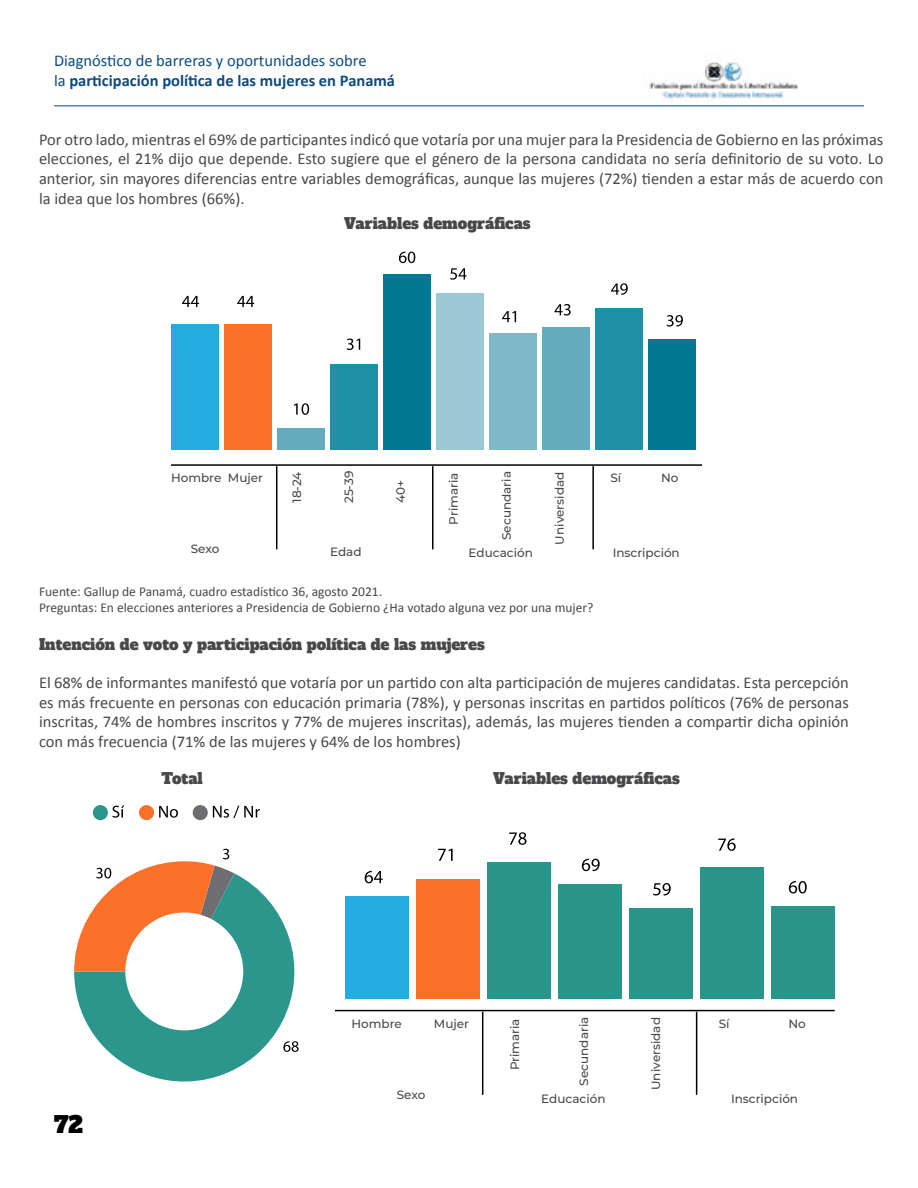
<style>
.page{position:relative;width:918px;height:1188px;background:#fff}
.page>*{position:absolute;margin:0;border:0;box-sizing:border-box;transform-origin:0 0}
.t1{font:22.5px "Alfa Slab One";color:#000}
.t2{font:16.5px/19.8px "Calibri";color:#48484a;text-align:justify}
.t3{font:16.5px/19.8px "Calibri";color:#0b4b82}
.t4{font:15px "Alfa Slab One";color:#48484a}
.t5{font:13.5px/16.2px "Calibri";color:#48484a}
.t6{font:500 12px "Montserrat";color:#48484a}
.s1{font-weight:700}
</style>
<div class="page">
<hr style="left:54px;top:106px;width:810px;height:1px;background:#0b4b82">
<img style="left:643px;top:61px;width:161px;height:45px">
<svg style="left:182px;top:296px;width:17px;height:11px"></svg>
<svg style="left:237px;top:296px;width:17px;height:11px"></svg>
<svg style="left:294px;top:403px;width:15px;height:12px"></svg>
<svg style="left:347px;top:338px;width:13px;height:12px"></svg>
<svg style="left:399px;top:252px;width:16px;height:11px"></svg>
<svg style="left:450px;top:268px;width:17px;height:12px"></svg>
<svg style="left:502px;top:311px;width:14px;height:11px"></svg>
<svg style="left:554px;top:304px;width:17px;height:12px"></svg>
<svg style="left:611px;top:283px;width:17px;height:12px"></svg>
<svg style="left:667px;top:315px;width:16px;height:12px"></svg>
<div style="left:648px;top:339px;width:48px;height:111px;background:#007891"></div>
<div style="left:595px;top:308px;width:48px;height:142px;background:#1f91a6"></div>
<div style="left:542px;top:327px;width:48px;height:123px;background:#63abbd"></div>
<div style="left:489px;top:333px;width:48px;height:117px;background:#80b8c7"></div>
<div style="left:436px;top:293px;width:48px;height:157px;background:#9cc7d4"></div>
<div style="left:383px;top:274px;width:48px;height:176px;background:#007891"></div>
<div style="left:330px;top:364px;width:48px;height:86px;background:#1f91a6"></div>
<div style="left:277px;top:429px;width:48px;height:21px;background:#63abbd"></div>
<div style="left:224px;top:324px;width:48px;height:126px;background:#fc7029"></div>
<div style="left:171px;top:324px;width:48px;height:126px;background:#26abe0"></div>
<hr style="left:276px;top:466px;width:1px;height:83px;background:#000">
<hr style="left:432px;top:466px;width:2px;height:83px;background:#000">
<hr style="left:592px;top:466px;width:2px;height:83px;background:#000">
<svg style="left:74px;top:873px;width:225px;height:209px;fill:#2b968c"></svg>
<svg style="left:74px;top:849px;width:160px;height:122px"></svg>
<svg style="left:112px;top:806px;width:12px;height:12px"></svg>
<div style="left:93px;top:805px;width:15px;height:15px;background:#2b968c;border-radius:50%"></div>
<svg style="left:159px;top:806px;width:19px;height:12px"></svg>
<div style="left:139px;top:805px;width:15px;height:15px;background:#fc7029;border-radius:50%"></div>
<svg style="left:213px;top:806px;width:47px;height:12px"></svg>
<div style="left:193px;top:805px;width:15px;height:15px;background:#6e6e70;border-radius:50%"></div>
<svg style="left:365px;top:871px;width:18px;height:12px"></svg>
<svg style="left:438px;top:849px;width:15px;height:12px"></svg>
<svg style="left:509px;top:832px;width:18px;height:13px"></svg>
<svg style="left:582px;top:859px;width:18px;height:12px"></svg>
<svg style="left:653px;top:883px;width:18px;height:13px"></svg>
<svg style="left:718px;top:838px;width:18px;height:13px"></svg>
<svg style="left:789px;top:881px;width:18px;height:13px"></svg>
<div style="left:771px;top:906px;width:64px;height:93px;background:#29948a"></div>
<div style="left:700px;top:867px;width:64px;height:132px;background:#29948a"></div>
<div style="left:629px;top:908px;width:64px;height:91px;background:#29948a"></div>
<div style="left:558px;top:884px;width:64px;height:115px;background:#29948a"></div>
<div style="left:487px;top:862px;width:64px;height:137px;background:#29948a"></div>
<div style="left:416px;top:879px;width:64px;height:120px;background:#fc7029"></div>
<div style="left:345px;top:896px;width:64px;height:103px;background:#26abe0"></div>
<hr style="left:171px;top:464px;width:531px;height:2px;background:#000">
<hr style="left:482px;top:1012px;width:1px;height:83px;background:#000">
<hr style="left:696px;top:1012px;width:1px;height:83px;background:#000">
<hr style="left:335px;top:1010px;width:500px;height:1px;background:#000">
<p class="t3" style="left:54px;top:50px;width:343px">Diagnóstico de barreras y oportunidades sobre<br>la <span class="s1">participación política de las mujeres en Panamá</span></p>
<p class="t2" style="left:39px;top:129px;width:846px">Por otro lado, mientras el 69% de participantes indicó que votaría por una mujer para la Presidencia de Gobierno en las próximas elecciones, el 21% dijo que depende. Esto sugiere que el género de la persona candidata no sería definitorio de su voto. Lo anterior, sin mayores diferencias entre variables demográficas, aunque las mujeres (72%) tienden a estar más de acuerdo con la idea que los hombres (66%).</p>
<p class="t4" style="left:344px;top:210px;width:188px">Variables demográficas</p>
<p class="t6" style="left:340px;top:503px;width:34px;rotate:-90deg">25-39</p>
<p class="t6" style="left:498px;top:540px;width:70px;rotate:-90deg">Secundaria</p>
<p class="t6" style="left:289px;top:503px;width:33px;rotate:-90deg">18-24</p>
<p class="t6" style="left:445px;top:525px;width:53px;rotate:-90deg">Primaria</p>
<p class="t6" style="left:392px;top:503px;width:25px;rotate:-90deg">40+</p>
<p class="t6" style="left:551px;top:544px;width:74px;rotate:-90deg">Universidad</p>
<p class="t6" style="left:171px;top:469px;width:94px">Hombre Mujer</p>
<p class="t6" style="left:610px;top:469px;width:12px">Sí</p>
<p class="t6" style="left:661px;top:469px;width:19px">No</p>
<p class="t6" style="left:191px;top:540px;width:30px">Sexo</p>
<p class="t6" style="left:330px;top:543px;width:33px">Edad</p>
<p class="t6" style="left:469px;top:545px;width:66px">Educación</p>
<p class="t6" style="left:613px;top:545px;width:69px">Inscripción</p>
<p class="t5" style="left:39px;top:583px;width:556px">Fuente: Gallup de Panamá, cuadro estadístico 36, agosto 2021.<br>Preguntas: En elecciones anteriores a Presidencia de Gobierno ¿Ha votado alguna vez por una mujer?</p>
<p class="t4" style="left:39px;top:631px;width:447px">Intención de voto y participación política de las mujeres</p>
<p class="t2" style="left:39px;top:672px;width:811px">El 68% de informantes manifestó que votaría por un partido con alta participación de mujeres candidatas. Esta percepción es más frecuente en personas con educación primaria (78%), y personas inscritas en partidos políticos (76% de personas inscritas, 74% de hombres inscritos y 77% de mujeres inscritas), además, las mujeres tienden a compartir dicha opinión con más frecuencia (71% de las mujeres y 64% de los hombres)</p>
<p class="t4" style="left:493px;top:766px;width:188px">Variables demográficas</p>
<p class="t4" style="left:162px;top:766px;width:43px">Total</p>
<h1 class="t1" style="left:54px;top:1105px;width:31px">72</h1>
<p class="t6" style="left:506px;top:1070px;width:53px;rotate:-90deg">Primaria</p>
<p class="t6" style="left:576px;top:1086px;width:70px;rotate:-90deg">Secundaria</p>
<p class="t6" style="left:648px;top:1090px;width:74px;rotate:-90deg">Universidad</p>
<p class="t6" style="left:351px;top:1015px;width:52px">Hombre</p>
<p class="t6" style="left:434px;top:1015px;width:37px">Mujer</p>
<p class="t6" style="left:719px;top:1015px;width:12px">Sí</p>
<p class="t6" style="left:789px;top:1015px;width:19px">No</p>
<p class="t6" style="left:397px;top:1086px;width:30px">Sexo</p>
<p class="t6" style="left:541px;top:1090px;width:66px">Educación</p>
<p class="t6" style="left:731px;top:1090px;width:69px">Inscripción</p>
</div>
